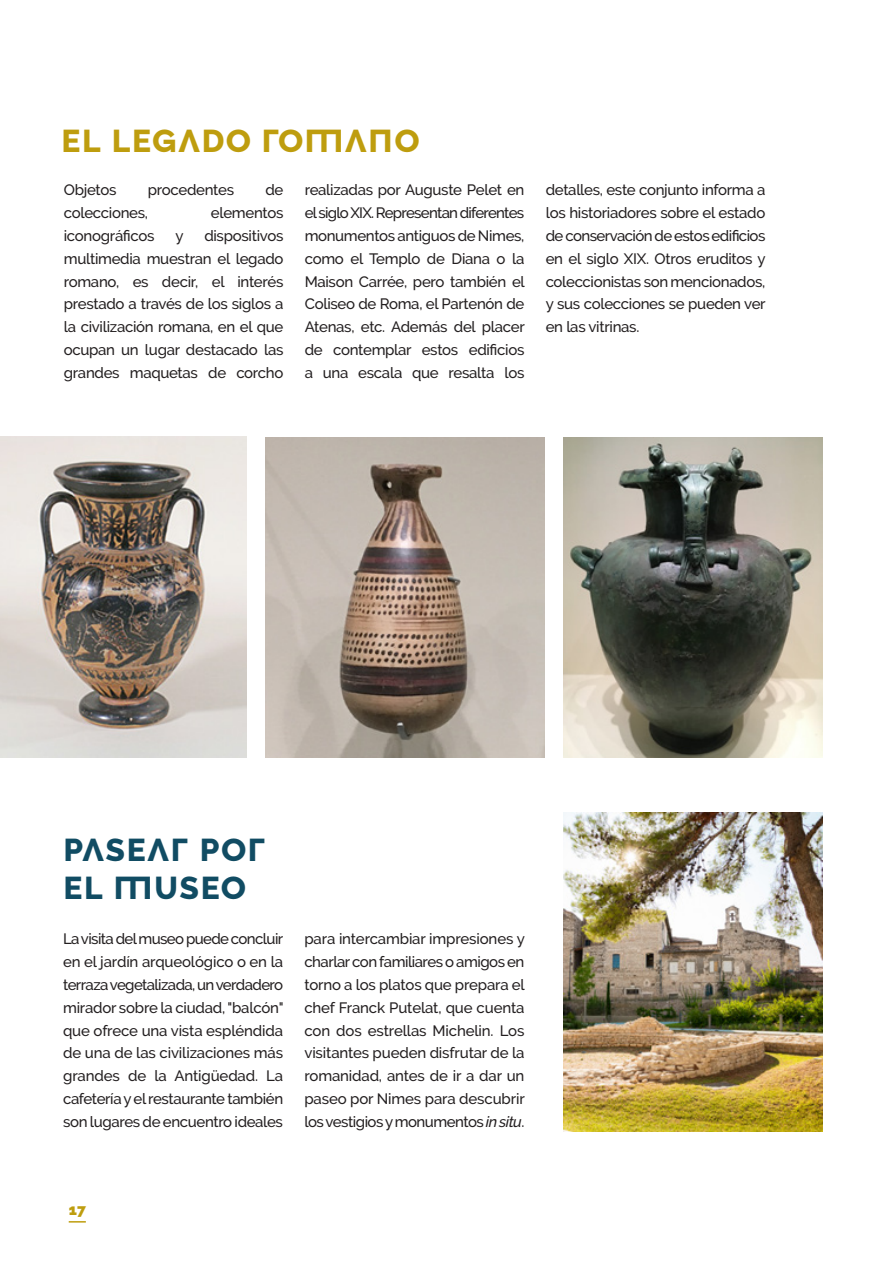
<style>
.page{position:relative;width:893px;height:1263px;background:#fff}
.page>*{position:absolute;margin:0;border:0;box-sizing:border-box;transform-origin:0 0}
.Titre_Page_2__Petit{font:700 31.5px/37.8px "Raleway Display";letter-spacing:-.01em;color:#114c63}
.Titre_Page_2__Petit-2{font:700 31.5px "Raleway Display";letter-spacing:-.01em;color:#be9d0e}
.Texte_noir{font:500 15px/22.8px "Raleway";letter-spacing:-.02em;color:#231f20;text-align:justify}
.t1{font:800 15px "Raleway";color:#be9d0e}
.s1{font-style:italic}
</style>
<div class="page">
<img style="left:265px;top:438px;width:280px;height:319px">
<img style="left:0;top:437px;width:246px;height:320px">
<img style="left:564px;top:438px;width:258px;height:319px">
<svg style="left:69px;top:1221px;width:17px;height:1px"></svg>
<img style="left:564px;top:812px;width:258px;height:320px">
<p class="Titre_Page_2__Petit-2" style="left:60px;top:122px;width:362px">EL LEGADO ROMANO</p>
<p class="Texte_noir" style="left:64px;top:179px;width:54px">Objetos</p>
<p class="Texte_noir" style="left:148px;top:179px;width:88px">procedentes</p>
<p class="Texte_noir" style="left:265px;top:179px;width:19px">de</p>
<p class="Texte_noir" style="left:64px;top:201px;width:86px">colecciones,</p>
<p class="Texte_noir" style="left:211px;top:201px;width:74px">elementos</p>
<p class="Texte_noir" style="left:64px;top:224px;width:92px">iconográficos</p>
<p class="Texte_noir" style="left:175px;top:224px;width:10px">y</p>
<p class="Texte_noir" style="left:64px;top:224px;width:221px;text-indent:141px">dispositivos multimedia muestran el legado romano, es decir, el interés prestado a través de los siglos a la civilización romana, en el que ocupan un lugar destacado las grandes maquetas de corcho</p>
<p class="Texte_noir" style="left:305px;top:179px;width:222px">realizadas por Auguste Pelet en el siglo XIX. Representan diferentes monumentos antiguos de Nimes, como el Templo de Diana o la Maison Carrée, pero también el Coliseo de Roma, el Partenón de Atenas, etc. Además del placer de contemplar estos edificios a una escala que resalta los</p>
<p class="Texte_noir" style="left:546px;top:179px;width:222px">detalles, este conjunto informa a los historiadores sobre el estado de conservación de estos edificios en el siglo XIX. Otros eruditos y coleccionistas son mencionados, y sus colecciones se pueden ver en las vitrinas.</p>
<p class="Titre_Page_2__Petit" style="left:62px;top:831px;width:206px">PASEAR POR<br>EL MUSEO</p>
<p class="Texte_noir" style="left:63px;top:928px;width:222px">La visita del museo puede concluir en el jardín arqueológico o en la terraza vegetalizada, un verdadero mirador sobre la ciudad, "balcón" que ofrece una vista espléndida de una de las civilizaciones más grandes de la Antigüedad. La cafetería y el restaurante también son lugares de encuentro ideales</p>
<p class="Texte_noir" style="left:304px;top:928px;width:222px">para intercambiar impresiones y charlar con familiares o amigos en torno a los platos que prepara el chef Franck Putelat, que cuenta con dos estrellas Michelin. Los visitantes pueden disfrutar de la romanidad, antes de ir a dar un paseo por Nimes para descubrir los vestigios y monumentos <span class="s1">in situ</span>.</p>
<p class="t1" style="left:69px;top:1201px;width:19px">17</p>
</div>
